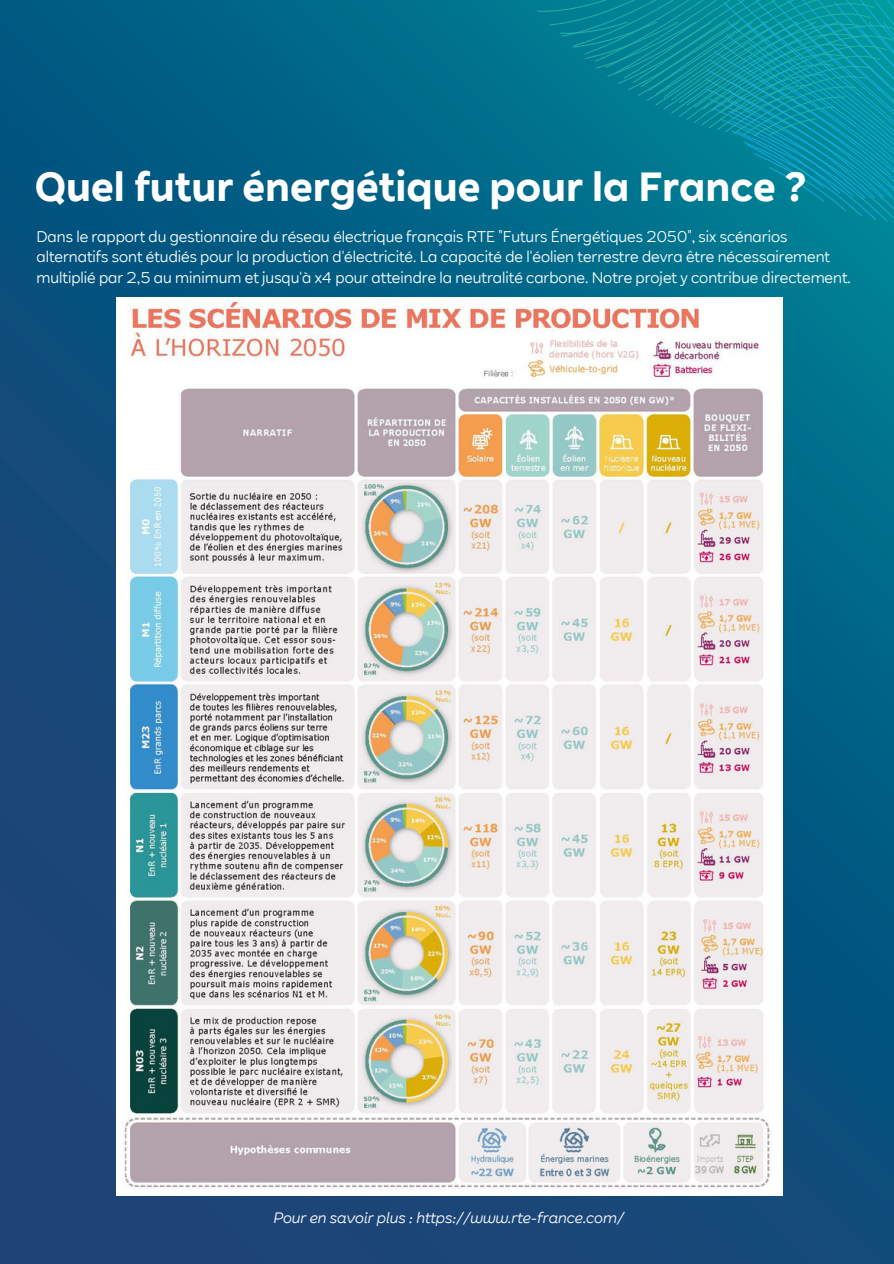
<style>
.page{position:relative;width:894px;height:1264px;background:#fff}
.page>*{position:absolute;margin:0;border:0;box-sizing:border-box;transform-origin:0 0}
.t1{font:700 40.5px "RWE Sans";color:#fff}
.t2{font:15px/20.2px "RWE Sans";color:#fff}
.t3{font:italic 15px "RWE Sans";color:#fff}
</style>
<div class="page">
<img style="left:0;top:0;width:893px;height:1263px">
<img style="left:537px;top:0;width:356px;height:199px">
<img style="left:560px;top:23px;width:333px;height:198px">
<img style="left:116px;top:298px;width:665px;height:897px">
<p class="t1" style="left:35px;top:162px;width:772px">Quel futur énergétique pour la France ?</p>
<p class="t2" style="left:36px;top:227px;width:815px">Dans le rapport du gestionnaire du réseau électrique français RTE "Futurs Énergétiques 2050", six scénarios alternatifs sont étudiés pour la production d'électricité. La capacité de l'éolien terrestre devra être nécessairement multiplié par 2,5 au minimum et jusqu'à x4 pour atteindre la neutralité carbone. Notre projet y contribue directement.</p>
<p class="t3" style="left:273px;top:1208px;width:352px">Pour en savoir plus : https://www.rte-france.com/</p>
</div>
